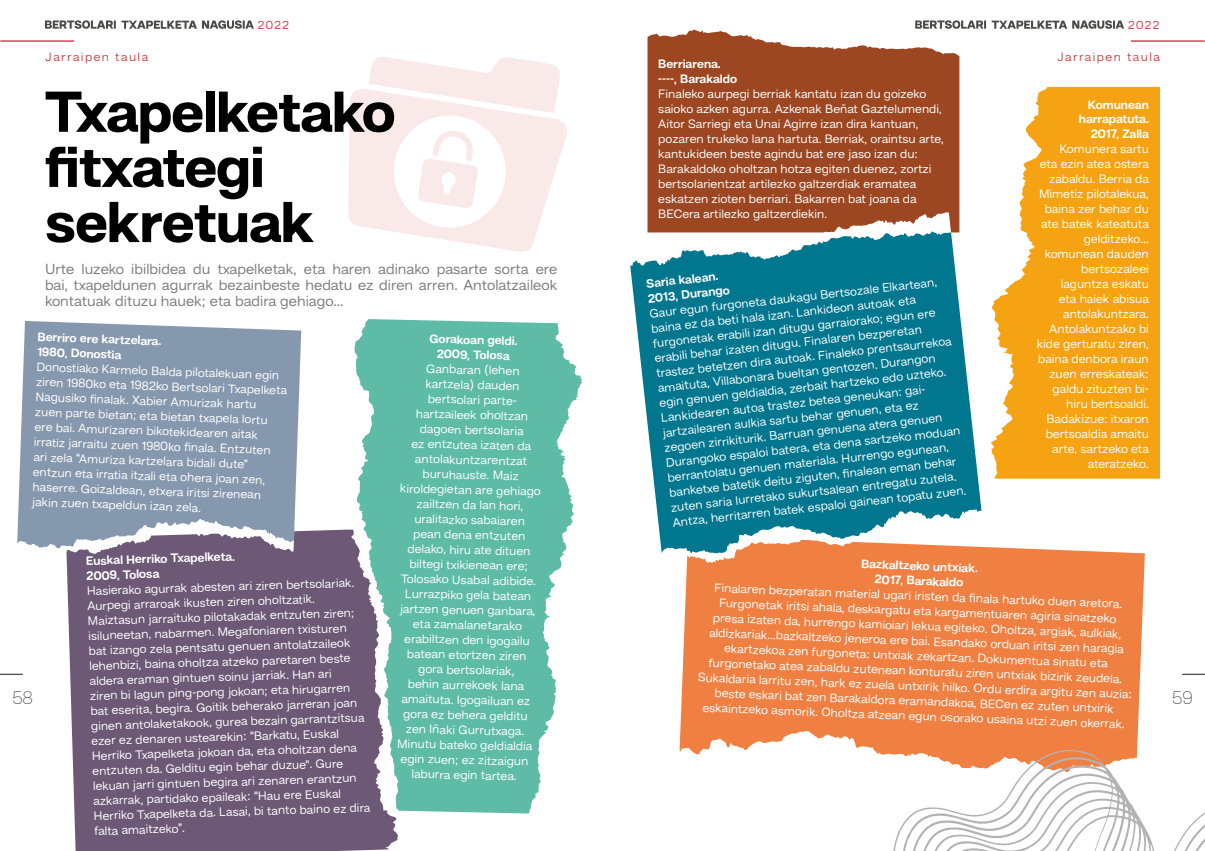
<style>
.page{position:relative;width:1205px;height:851px;background:#fff}
.page>*{position:absolute;margin:0;border:0;box-sizing:border-box;transform-origin:0 0}
.t1{font:800 59px/55.1px "Hando";letter-spacing:-.01em;color:#000}
.t2{font:100 18.75px "Hando";color:#4a4a49}
.t3{font:15px/16.1px "Hando";color:#7c7b7b;text-align:justify}
.t4{font:12.5px/15px "Hando";color:#fff}
.t5{font:700 12.5px/15px "Hando";color:#fff}
.t6{font:300 12.5px "Hando";letter-spacing:.12em;color:#cd2128}
.t7{font:300 11.75px "Hando";letter-spacing:.12em;color:#cd2128}
</style>
<div class="page">
<svg style="left:45px;top:20px;width:209px;height:9px"></svg>
<svg style="left:959px;top:20px;width:165px;height:9px"></svg>
<hr style="left:1px;top:40px;width:73px;height:2px;background:#cd2128">
<svg style="left:0;top:673px;width:22px;height:1px"></svg>
<svg style="left:1182px;top:673px;width:23px;height:1px"></svg>
<hr style="left:1131px;top:40px;width:73px;height:2px;background:#cd2128">
<div style="left:679px;top:547px;width:466px;height:208px;background:#f08042"></div>
<svg style="left:991px;top:87px;width:169px;height:391px;background:#f7b035"></svg>
<svg style="left:348px;top:57px;width:219px;height:195px"></svg>
<div style="left:66px;top:529px;width:332px;height:321px;background:#6d5876"></div>
<svg style="left:66px;top:549px;width:235px;height:7px;background:#75617e"></svg>
<svg style="left:17px;top:321px;width:284px;height:228px;background:#8f9eb2"></svg>
<div style="left:340px;top:529px;width:13px;height:284px;background:#6d5876"></div>
<svg style="left:353px;top:319px;width:230px;height:494px;fill:#5ebca6"></svg>
<svg style="left:915px;top:20px;width:44px;height:8px"></svg>
<svg style="left:647px;top:28px;width:312px;height:183px;background:#a45634"></svg>
<svg style="left:647px;top:211px;width:336px;height:355px"></svg>
<svg style="left:630px;top:230px;width:351px;height:326px;fill:#01768f"></svg>
<svg style="left:876px;top:733px;width:329px;height:117px"></svg>
<p class="t7" style="left:258px;top:18px;width:33px">2022</p>
<p class="t7" style="left:1128px;top:18px;width:33px">2022</p>
<p class="t6" style="left:45px;top:49px;width:104px">Jarraipen taula</p>
<p class="t6" style="left:1057px;top:49px;width:104px">Jarraipen taula</p>
<h1 class="t1" style="left:45px;top:82px;width:352px">Txapelketako fitxategi sekretuak</h1>
<p class="t3" style="left:45px;top:260px;width:514px">Urte luzeko ibilbidea du txapelketak, eta haren adinako pasarte sorta ere bai, txapeldunen agurrak bezainbeste hedatu ez diren arren. Antolatzaileok kontatuak dituzu hauek; eta badira gehiago…</p>
<p class="t5" style="left:658px;top:56px;width:80px">Berriarena. ----, Barakaldo</p>
<p class="t4" style="left:658px;top:86px;width:287px">Finaleko aurpegi berriak kantatu izan du goizeko saioko azken agurra. Azkenak Beñat Gaztelumendi, Aitor Sarriegi eta Unai Agirre izan dira kantuan, pozaren trukeko lana hartuta. Berriak, oraintsu arte, kantukideen beste agindu bat ere jaso izan du:<br>Barakaldoko oholtzan hotza egiten duenez, zortzi bertsolarientzat artilezko galtzerdiak eramatea eskatzen zioten berriari. Bakarren bat joana da BECera artilezko galtzerdiekin.</p>
<p class="t5" style="left:1079px;top:97px;width:72px;line-height:13.8px;text-align:right">Komunean harrapatuta.</p>
<p class="t5" style="left:1090px;top:125px;width:60px">2017, Zalla</p>
<p class="t4" style="left:1037px;top:140px;width:114px;text-align:right">Komunera sartu<br>eta ezin atea ostera zabaldu. Berria da<br>Mimetiz pilotalekua, baina zer behar du ate batek kateatuta gelditzeko... komunean dauden bertsozaleei laguntza eskatu<br>eta haiek abisua antolakuntzara.<br>Antolakuntzako bi kide gerturatu ziren, baina denbora iraun zuen erreskateak: galdu zituzten bi&shy;hiru bertsoaldi.<br>Badakizue: itxaron bertsoaldia amaitu arte, sartzeko eta ateratzeko.</p>
<p class="t5" style="left:645px;top:275px;width:84px;rotate:-6deg">Saria kalean.<br>2013, Durango</p>
<p class="t4" style="left:649px;top:305px;width:299px;rotate:-6deg">Gaur egun furgoneta daukagu Bertsozale Elkartean, baina ez da beti hala izan. Lankideon autoak eta furgonetak erabili izan ditugu garraiorako; egun ere erabili behar izaten ditugu. Finalaren bezperetan trastez betetzen dira autoak. Finaleko prentsaurrekoa amaituta, Villabonara bueltan gentozen. Durangon egin genuen geldialdia, zerbait hartzeko edo uzteko.<br>Lankidearen autoa trastez betea geneukan: gai&shy;jartzailearen aulkia sartu behar genuen, eta ez zegoen zirrikiturik. Barruan genuena atera genuen Durangoko espaloi batera, eta dena sartzeko moduan berrantolatu genuen materiala. Hurrengo egunean, banketxe batetik deitu ziguten, fi nalean eman behar zuten saria Iurretako sukurtsalean entregatu zutela.<br>Antza, herritarren batek espaloi gainean topatu zuen.</p>
<p class="t5" style="left:38px;top:329px;width:125px;rotate:2deg">Berriro ere kartzelara.<br>1980, Donostia</p>
<p class="t4" style="left:37px;top:359px;width:253px;rotate:2deg">Donostiako Karmelo Balda pilotalekuan egin ziren 1980ko eta 1982ko Bertsolari Txapelketa Nagusiko fi nalak. Xabier Amurizak hartu zuen parte bietan; eta bietan txapela lortu ere bai. Amurizaren bikotekidearen aitak irratiz jarraitu zuen 1980ko fi nala. Entzuten ari zela “Amuriza kartzelara bidali dute” entzun eta irratia itzali eta ohera joan zen, haserre. Goizaldean, etxera iritsi zirenean jakin zuen txapeldun izan zela.</p>
<p class="t5" style="left:430px;top:331px;width:89px;text-align:center;rotate:1deg">Gorakoan geldi.<br>2009, Tolosa</p>
<p class="t4" style="left:402px;top:360px;width:142px;text-align:center;rotate:1deg">Ganbaran (lehen kartzela) dauden bertsolari parte&shy;hartzaileek oholtzan dagoen bertsolaria<br>ez entzutea izaten da antolakuntzarentzat buruhauste. Maiz kiroldegietan are gehiago zailtzen da lan hori, uralitazko sabaiaren pean dena entzuten delako, hiru ate dituen biltegi txikienean ere;<br>Tolosako Usabal adibide.<br>Lurrazpiko gela batean jartzen genuen ganbara, eta zamalanetarako erabiltzen den igogailu batean etortzen ziren gora bertsolariak,<br>behin aurrekoek lana amaituta. Igogailuan ez gora ez behera gelditu zen Iñaki Gurrutxaga.<br>Minutu bateko geldialdia egin zuen; ez zitzaigun laburra egin tartea.</p>
<p class="t5" style="left:86px;top:553px;width:151px;rotate:-2deg">Euskal Herriko Txapelketa.<br>2009, Tolosa</p>
<p class="t4" style="left:86px;top:583px;width:278px;rotate:-2deg">Hasierako agurrak abesten ari ziren bertsolariak.<br>Aurpegi arraroak ikusten ziren oholtzatik.<br>Maiztasun jarraituko pilotakadak entzuten ziren; isiluneetan, nabarmen. Megafoniaren txisturen bat izango zela pentsatu genuen antolatzaileok lehenbizi, baina oholtza atzeko paretaren beste aldera eraman gintuen soinu jarriak. Han ari<br>ziren bi lagun ping-pong jokoan; eta hirugarren bat eserita, begira. Goitik beherako jarreran joan ginen antolaketakook, gurea bezain garrantzitsua ezer ez denaren ustearekin: “Barkatu, Euskal Herriko Txapelketa jokoan da, eta oholtzan dena entzuten da. Gelditu egin behar duzue”. Gure lekuan jarri gintuen begira ari zenaren erantzun azkarrak, partidako epaileak: “Hau ere Euskal Herriko Txapelketa da. Lasai, bi tanto baino ez dira falta amaitzeko”.</p>
<p class="t5" style="left:861px;top:555px;width:118px;text-align:center;rotate:2deg">Bazkaltzeko untxiak.<br>2017, Barakaldo</p>
<p class="t4" style="left:701px;top:580px;width:436px;text-align:center;rotate:2deg">Finalaren bezperatan material ugari iristen da fi nala hartuko duen aretora.<br>Furgonetak iritsi ahala, deskargatu eta kargamentuaren agiria sinatzeko<br>presa izaten da, hurrengo kamioiari lekua egiteko. Oholtza, argiak, aulkiak, aldizkariak…bazkaltzeko jeneroa ere bai. Esandako orduan iritsi zen haragia ekartzekoa zen furgoneta: untxiak zekartzan. Dokumentua sinatu eta furgonetako atea zabaldu zutenean konturatu ziren untxiak bizirik zeudela.<br>Sukaldaria larritu zen, hark ez zuela untxirik hilko. Ordu erdira argitu zen auzia: beste eskari bat zen Barakaldora eramandakoa, BECen ez zuten untxirik eskaintzeko asmorik. Oholtza atzean egun osorako usaina utzi zuen okerrak.</p>
<h2 class="t2" style="left:12px;top:686px;width:22px">58</h2>
<h2 class="t2" style="left:1172px;top:686px;width:22px">59</h2>
</div>
